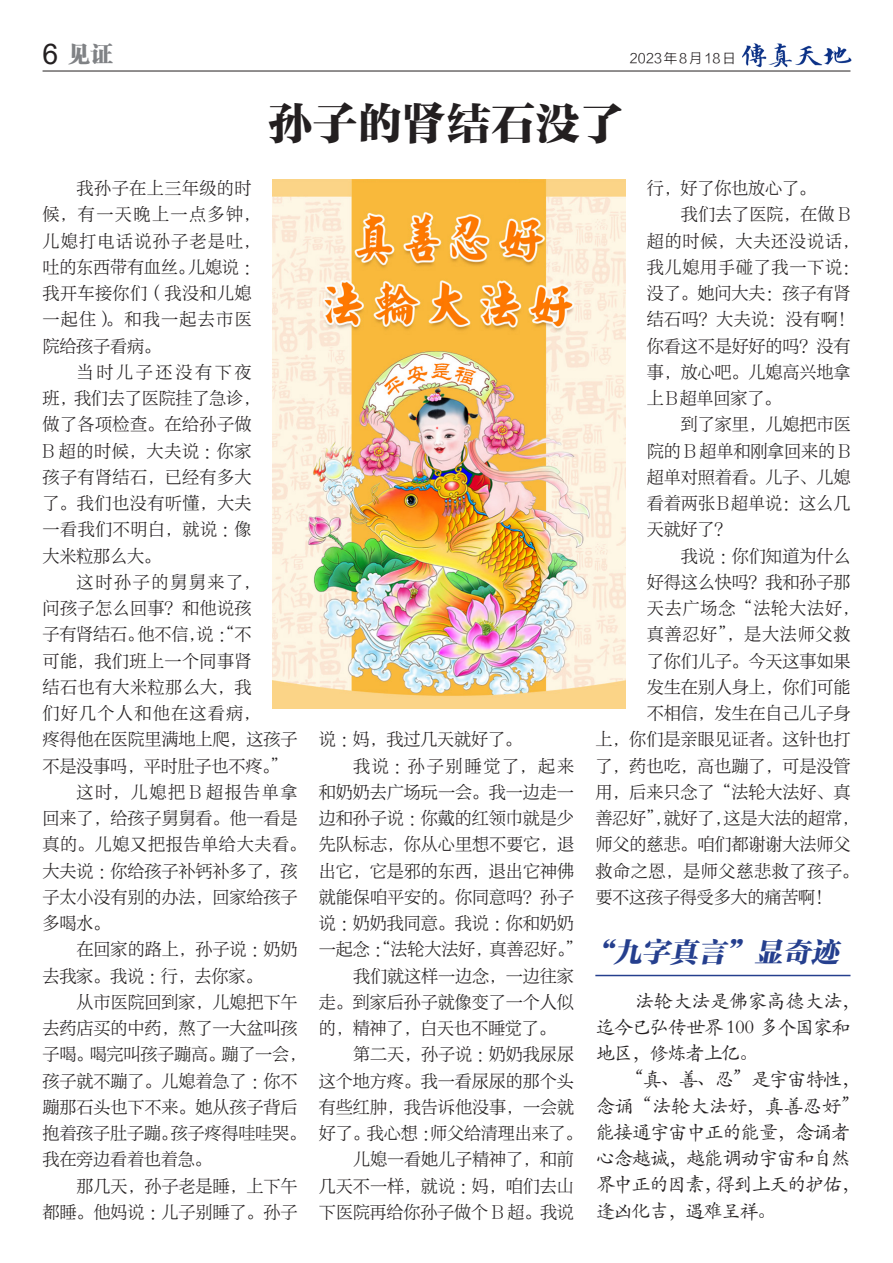
<style>
.page{position:relative;width:893px;height:1263px;background:#fff}
.page>*{position:absolute;margin:0;border:0;box-sizing:border-box;transform-origin:0 0}
.大题目{font:45px "FZTYSK GBK1 0";color:#231f20}
.小题目{font:italic 28.5px "FZTYSK GBK1 0";color:#253f8e}
.t1{font:22.5px "FZCSK GBK1 0";color:#808285}
.正文-华楷{font:19.5px/26.2px "ST Kaiti";letter-spacing:-.07em;color:#231f20}
.正文{font:17.25px/26.2px "FZXYSK GBK1 0";letter-spacing:-.005em;color:#231f20}
.正文-2{font:17.25px/26.2px "FZXYSK GBK1 0";letter-spacing:.025em;color:#231f20}
.正文-3{font:17.25px "FZXYSK GBK1 0";letter-spacing:.04em;color:#231f20}
.正文-4{font:17.25px "FZXYSK GBK1 0";letter-spacing:.05em;color:#231f20}
.正文-5{font:17.25px "FZXYSK GBK1 0";letter-spacing:.045em;color:#231f20}
.图释{font:13.5px "FZLTXHK";letter-spacing:.125em;color:#231f20}
.s1{font-family:"Arial";font-size:28.5px;color:#231f20}
</style>
<div class="page">
<hr style="left:43px;top:71px;width:807px;height:1px;background:#231f20">
<img style="left:742px;top:43px;width:110px;height:25px">
<img style="left:273px;top:179px;width:352px;height:529px">
<hr style="left:595px;top:975px;width:255px;height:1px;background:#253f8e">
<p class="t1" style="left:43px;top:41px;width:72px"><span class="s1">6</span> 见证</p>
<p class="图释" style="left:630px;top:51px;width:108px">2023年8月18日</p>
<p class="大题目" style="left:268px;top:100px;width:358px">孙子的肾结石没了</p>
<p class="正文-2" style="left:42px;top:175px;width:219px;text-indent:34px">我孙子在上三年级的时候，有一天晚上一点多钟，儿媳打电话说孙子老是吐，吐的东西带有血丝。儿媳说：我开车接你们（我没和儿媳一起住）。和我一起去市医院给孩子看病。</p>
<p class="正文-2" style="left:42px;top:359px;width:219px;text-indent:34px">当时儿子还没有下夜班，我们去了医院挂了急诊，做了各项检查。在给孙子做<br>B 超的时候，大夫说：你家孩子有肾结石，已经有多大了。我们也没有听懂，大夫一看我们不明白，就说：像大米粒那么大。</p>
<p class="正文-2" style="left:42px;top:569px;width:257px;text-indent:34px">这时孙子的舅舅来了，<br>问孩子怎么回事？和他说孩<br>子有肾结石。他不信，说：“不<br>可能，我们班上一个同事肾<br>结石也有大米粒那么大，我<br>们好几个人和他在这看病，<br>疼得他在医院里满地上爬，这孩子不是没事吗，平时肚子也不疼。”</p>
<p class="正文" style="left:42px;top:779px;width:265px;text-indent:34px">这时，儿媳把 B 超报告单拿回来了，给孩子舅舅看。他一看是真的。儿媳又把报告单给大夫看。大夫说：你给孩子补钙补多了，孩子太小没有别的办法，回家给孩子多喝水。</p>
<p class="正文" style="left:42px;top:937px;width:257px;text-indent:34px">在回家的路上，孙子说：奶奶去我家。我说：行，去你家。</p>
<p class="正文" style="left:42px;top:989px;width:265px;text-indent:34px">从市医院回到家，儿媳把下午去药店买的中药，熬了一大盆叫孩子喝。喝完叫孩子蹦高。蹦了一会，孩子就不蹦了。儿媳着急了：你不蹦那石头也下不来。她从孩子背后抱着孩子肚子蹦。孩子疼得哇哇哭。我在旁边看着也着急。</p>
<p class="正文" style="left:42px;top:1173px;width:257px;text-align:right">那几天，孙子老是睡，上下午<br>都睡。他妈说：儿子别睡了。孙子</p>
<p class="正文" style="left:319px;top:727px;width:205px">说：妈，我过几天就好了。</p>
<p class="正文" style="left:319px;top:753px;width:265px;text-indent:34px">我说：孙子别睡觉了，起来和奶奶去广场玩一会。我一边走一边和孙子说：你戴的红领巾就是少先队标志，你从心里想不要它，退出它，它是邪的东西，退出它神佛就能保咱平安的。你同意吗？孙子说：奶奶我同意。我说：你和奶奶一起念：“法轮大法好，真善忍好。”</p>
<p class="正文" style="left:319px;top:963px;width:257px;text-align:justify;text-indent:34px">我们就这样一边念，一边往家走。到家后孙子就像变了一个人似的，精神了，白天也不睡觉了。</p>
<p class="正文" style="left:319px;top:1042px;width:265px;text-indent:34px">第二天，孙子说：奶奶我尿尿这个地方疼。我一看尿尿的那个头有些红肿，我告诉他没事，一会就好了。我心想：师父给清理出来了。</p>
<p class="正文" style="left:319px;top:1147px;width:257px;text-align:justify;text-indent:34px">儿媳一看她儿子精神了，和前几天不一样，就说：妈，咱们去山下医院再给你孙子做个 B 超。我说</p>
<p class="正文" style="left:647px;top:175px;width:171px">行，好了你也放心了。</p>
<p class="正文" style="left:681px;top:202px;width:171px">我们去了医院，在做 B</p>
<p class="正文" style="left:647px;top:228px;width:214px">超的时候，大夫还没说话，我儿媳用手碰了我一下说：没了。她问大夫：孩子有肾结石吗？大夫说：没有啊！你看这不是好好的吗？没有事，放心吧。儿媳高兴地拿上B超单回家了。</p>
<p class="正文" style="left:647px;top:412px;width:205px;text-align:right">到了家里，儿媳把市医<br>院的 B 超单和刚拿回来的 B</p>
<p class="正文" style="left:647px;top:464px;width:205px;text-align:justify">超单对照着看。儿子、儿媳看着两张B超单说：这么几天就好了？</p>
<p class="正文" style="left:681px;top:543px;width:171px">我说：你们知道为什么</p>
<p class="正文" style="left:647px;top:569px;width:205px">好得这么快吗？我和孙子那</p>
<p class="正文-4" style="left:647px;top:598px;width:214px">天去广场念“法轮大法好，</p>
<p class="正文-5" style="left:647px;top:625px;width:205px">真善忍好”，是大法师父救</p>
<p class="正文" style="left:647px;top:648px;width:205px">了你们儿子。今天这事如果</p>
<p class="正文" style="left:647px;top:674px;width:205px">发生在别人身上，你们可能</p>
<p class="正文" style="left:647px;top:700px;width:205px">不相信，发生在自己儿子身</p>
<p class="正文" style="left:595px;top:727px;width:257px">上，你们是亲眼见证者。这针也打</p>
<p class="正文" style="left:595px;top:753px;width:257px">了，药也吃，高也蹦了，可是没管</p>
<p class="正文" style="left:595px;top:779px;width:257px">用，后来只念了“法轮大法好、真</p>
<p class="正文" style="left:595px;top:805px;width:265px">善忍好”，就好了，这是大法的超常，</p>
<p class="正文" style="left:595px;top:832px;width:257px">师父的慈悲。咱们都谢谢大法师父</p>
<p class="正文-3" style="left:595px;top:861px;width:265px">救命之恩，是师父慈悲救了孩子。</p>
<p class="正文" style="left:595px;top:884px;width:238px">要不这孩子得受多大的痛苦啊！</p>
<p class="小题目" style="left:585px;top:938px;width:261px">“九字真言”显奇迹</p>
<p class="正文-华楷" style="left:595px;top:987px;width:266px;text-indent:39px">法轮大法是佛家高德大法，迄今已弘传世界 100 多个国家和地区，修炼者上亿。</p>
<p class="正文-华楷" style="left:595px;top:1065px;width:266px;text-indent:29px">“真、善、忍”是宇宙特性，念诵“法轮大法好，真善忍好”能接通宇宙中正的能量，念诵者心念越诚，越能调动宇宙和自然界中正的因素，得到上天的护佑，逢凶化吉，遇难呈祥。</p>
</div>
